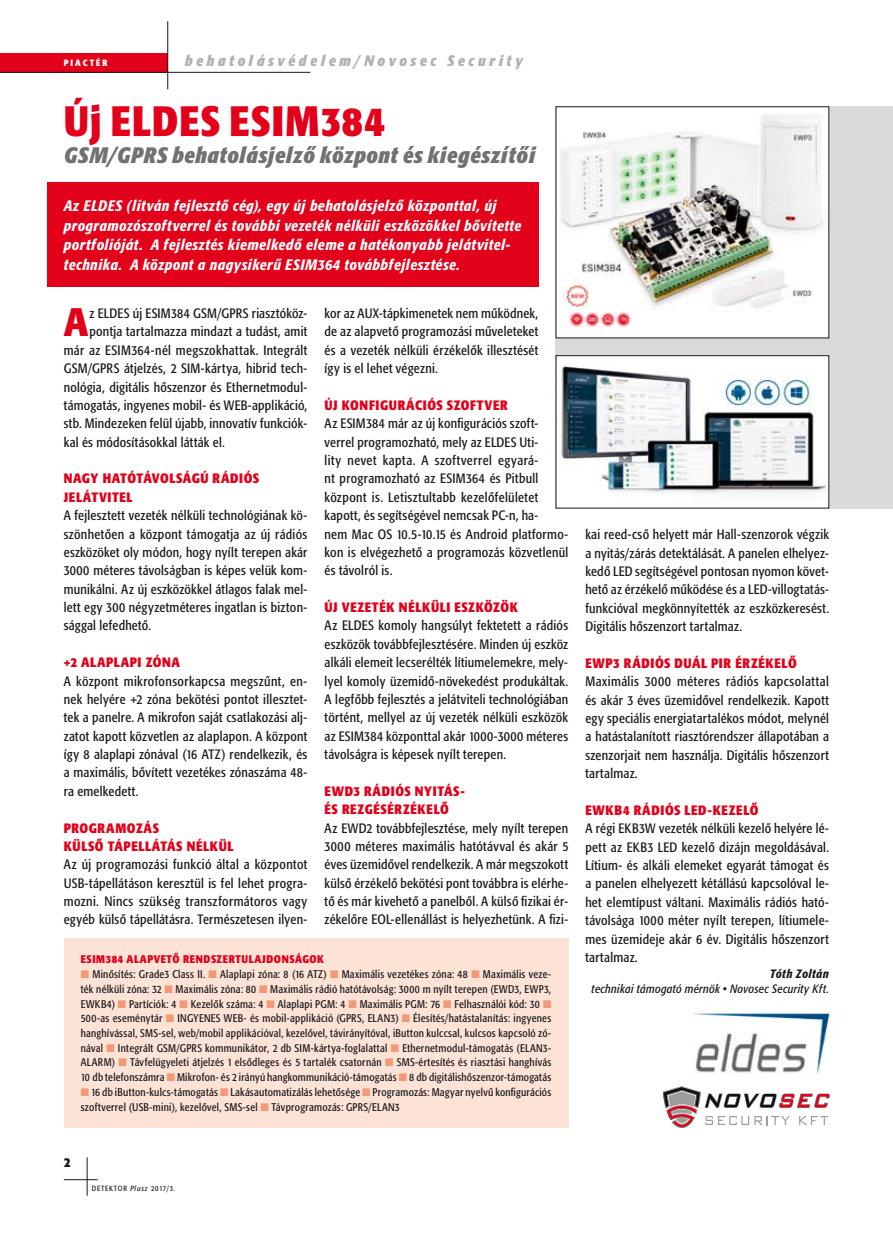
<style>
.page{position:relative;width:893px;height:1234px;background:#fff}
.page>*{position:absolute;margin:0;border:0;box-sizing:border-box;transform-origin:0 0}
.t1{font:700 42px "Formata Cn PFL";letter-spacing:.005em;color:#e2001a}
.t2{font:700 39.3px "Formata Cn PFL";color:#e2001a}
.t3{font:italic 700 22.2px "Formata Cn PFL";letter-spacing:-.005em;color:#707173}
.t4{font:italic 15px/19.5px "Formata Md Cn PFL";letter-spacing:.005em;color:#fff}
.t5{font:italic 700 15px "Formata Cn PFL";letter-spacing:.2em;color:#b1b2b4}
.t6{font:13.5px/18.3px "Formata Cn PFL";letter-spacing:.015em;color:#1a171b;text-align:justify}
.t7{font:700 13.5px/18.3px "Formata Cn PFL";letter-spacing:.02em;color:#e2001a}
.t8{font:italic 12px "Formata Cn PFL";letter-spacing:.01em;color:#1a171b}
.t9{font:italic 12px "Formata Md Cn PFL";letter-spacing:.01em;color:#1a171b}
.t10{font:10.95px/14.7px "Formata Cn PFL";letter-spacing:.015em;color:#1a171b;text-align:justify}
.t11{font:700 10.95px "Formata Cn PFL";letter-spacing:.025em;color:#e2001a}
.t12{font:700 9px "Formata Cn PFL";letter-spacing:.2em;color:#fff}
.t13{font:7.5px "Formata Cn PFL";letter-spacing:.1em;color:#1a171b}
.s1{color:#f29978}
.s2{font-style:italic}
</style>
<div class="page">
<div style="left:556px;top:106px;width:337px;height:402px;background:#d9dadb"></div>
<hr style="left:64px;top:1179px;width:34px;height:1px;background:#1a171b">
<hr style="left:87px;top:1157px;width:1px;height:38px;background:#1a171b">
<div style="left:0;top:53px;width:168px;height:19px;background:#e2001a"></div>
<hr style="left:167px;top:21px;width:1px;height:68px;background:#1a171b">
<hr style="left:0;top:72px;width:310px;height:1px;background:#1a171b">
<div style="left:47px;top:183px;width:492px;height:104px;background:#e2001a"></div>
<img style="left:558px;top:357px;width:269px;height:149px">
<div style="left:556px;top:355px;width:273px;height:153px;border:1px solid #1a171b"></div>
<img style="left:558px;top:108px;width:269px;height:228px">
<div style="left:64px;top:938px;width:504px;height:189px;background:#fce3d6"></div>
<img style="left:693px;top:1006px;width:147px;height:69px">
<svg style="left:663px;top:1086px;width:167px;height:41px"></svg>
<p class="t12" style="left:64px;top:57px;width:46px">PIACTÉR</p>
<p class="t5" style="left:185px;top:52px;width:340px">behatolásvédelem/Novosec Security</p>
<h1 class="t1" style="left:64px;top:95px;width:324px">ÚJ ELDES ESIM384</h1>
<h3 class="t3" style="left:64px;top:141px;width:474px">GSM/GPRS behatolásjelző központ és kiegészítői</h3>
<p class="t4" style="left:64px;top:196px;width:459px">Az ELDES (litván fejlesztő cég), egy új behatolásjelző központtal, új programozószoftverrel és további vezeték nélküli eszközökkel bővítette portfolióját. A fejlesztés kiemelkedő eleme a hatékonyabb jelátvitel&shy;technika. A központ a nagysikerű ESIM364 továbbfejlesztése.</p>
<h2 class="t2" style="left:64px;top:298px;width:27px">A</h2>
<p class="t6" style="left:90px;top:304px;width:220px">z ELDES új ESIM384 GSM/GPRS riasztóköz-</p>
<p class="t6" style="left:90px;top:322px;width:219px">pontja tartalmazza mindazt a tudást, amit</p>
<p class="t6" style="left:64px;top:341px;width:245px">már az ESIM364-nél megszokhattak. Integrált</p>
<p class="t6" style="left:64px;top:359px;width:245px">GSM/GPRS átjelzés, 2 SIM-kártya, hibrid tech-</p>
<p class="t6" style="left:64px;top:377px;width:245px">nológia, digitális hőszenzor és Ethernetmodul-</p>
<p class="t6" style="left:64px;top:396px;width:245px">támogatás, ingyenes mobil- és WEB-applikáció,</p>
<p class="t6" style="left:64px;top:414px;width:245px">stb. Mindezeken felül újabb, innovatív funkciók-</p>
<p class="t6" style="left:64px;top:433px;width:163px">kal és módosításokkal látták el.</p>
<p class="t7" style="left:64px;top:469px;width:197px">NAGY HATÓTÁVOLSÁGÚ RÁDIÓS<br>JELÁTVITEL</p>
<p class="t6" style="left:64px;top:506px;width:245px">A fejlesztett vezeték nélküli technológiának kö&shy;szönhetően a központ támogatja az új rádiós eszközöket oly módon, hogy nyílt terepen akár 3000 méteres távolságban is képes velük kom&shy;munikálni. Az új eszközökkel átlagos falak mel&shy;lett egy 300 négyzetméteres ingatlan is bizton&shy;sággal lefedhető.</p>
<p class="t7" style="left:64px;top:653px;width:118px">+2 ALAPLAPI ZÓNA</p>
<p class="t6" style="left:64px;top:671px;width:245px">A központ mikrofonsorkapcsa megszűnt, en&shy;nek helyére +2 zóna bekötési pontot illesztet&shy;tek a panelre. A mikrofon saját csatlakozási alj&shy;zatot kapott közvetlen az alaplapon. A központ így 8 alaplapi zónával (16 ATZ) rendelkezik, és a maximális, bővített vezetékes zónaszáma 48- ra emelkedett.</p>
<p class="t7" style="left:64px;top:818px;width:172px">PROGRAMOZÁS<br>KÜLSŐ TÁPELLÁTÁS NÉLKÜL</p>
<p class="t6" style="left:64px;top:855px;width:245px">Az új programozási funkció által a központot USB-tápellátáson keresztül is fel lehet progra&shy;mozni. Nincs szükség transzformátoros vagy egyéb külső tápellátásra. Természetesen ilyen-</p>
<p class="t6" style="left:325px;top:304px;width:216px">kor az AUX-tápkimenetek nem működnek, de az alapvető programozási műveleteket és a vezeték nélküli érzékelők illesztését így is el lehet végezni.</p>
<p class="t7" style="left:325px;top:396px;width:185px">ÚJ KONFIGURÁCIÓS SZOFTVER</p>
<p class="t6" style="left:325px;top:414px;width:245px;text-align:left">Az ESIM384 már az új konfigurációs szoft&shy;verrel programozható, mely az ELDES Uti-<br>lity nevet kapta. A szoftverrel egyará-<br>nt programozható az ESIM364 és Pitbull központ is. Letisztultabb kezelőfelületet kapott, és segítségével nemcsak PC-n, ha-<br>nem Mac OS 10.5-10.15 és Android platformo&shy;kon is elvégezhető a programozás közvetlenül és távolról is.</p>
<p class="t7" style="left:325px;top:598px;width:195px">ÚJ VEZETÉK NÉLKÜLI ESZKÖZÖK</p>
<p class="t6" style="left:325px;top:616px;width:245px">Az ELDES komoly hangsúlyt fektetett a rádiós eszközök továbbfejlesztésére. Minden új eszköz alkáli elemeit lecserélték lítiumelemekre, mely&shy;lyel komoly üzemidő-növekedést produkáltak.<br>A legfőbb fejlesztés a jelátviteli technológiában történt, mellyel az új vezeték nélküli eszközök az ESIM384 központtal akár 1000-3000 méteres távolságra is képesek nyílt terepen.</p>
<p class="t7" style="left:325px;top:781px;width:49px">EWD3 RÁDIÓS</p>
<p class="t7" style="left:415px;top:781px;width:9px">NYITÁS</p>
<p class="t7" style="left:460px;top:781px;width:6px">-</p>
<p class="t7" style="left:325px;top:800px;width:27px">ÉS REZGÉSÉRZÉKELŐ</p>
<p class="t6" style="left:325px;top:818px;width:245px">Az EWD2 továbbfejlesztése, mely nyílt terepen 3000 méteres maximális hatótávval és akár 5 éves üzemidővel rendelkezik. A már megszokott külső érzékelő bekötési pont továbbra is elérhe&shy;tő és már kivehető a panelből. A külső fizikai ér&shy;zékelőre EOL-ellenállást is helyezhetünk. A fizi-</p>
<p class="t11" style="left:81px;top:952px;width:245px">ESIM384 ALAPVETŐ RENDSZERTULAJDONSÁGOK</p>
<p class="t10" style="left:81px;top:966px;width:472px"><span class="s1">■</span> Minősítés: Grade3 Class II. <span class="s1">■</span> Alaplapi zóna: 8 (16 ATZ) <span class="s1">■</span> Maximális vezetékes zóna: 48 <span class="s1">■</span> Maximális veze&shy;ték nélküli zóna: 32 <span class="s1">■</span> Maximális zóna: 80 <span class="s1">■</span> Maximális rádió hatótávolság: 3000 m nyílt terepen (EWD3, EWP3, EWKB4) <span class="s1">■</span> Partíciók: 4 <span class="s1">■</span> Kezelők száma: 4 <span class="s1">■</span> Alaplapi PGM: 4 <span class="s1">■</span> Maximális PGM: 76 <span class="s1">■</span> Felhasználói kód: 30 <span class="s1">■ </span>500-as eseménytár <span class="s1">■</span> INGYENES WEB- és mobil-applikáció (GPRS, ELAN3) <span class="s1">■</span> Élesítés/hatástalanítás: ingyenes hanghívással, SMS-sel, web/mobil applikációval, kezelővel, távirányítóval, iButton kulccsal, kulcsos kapcsoló zó&shy;nával <span class="s1">■</span> Integrált GSM/GPRS kommunikátor, 2 db SIM-kártya-foglalattal <span class="s1">■</span> Ethernetmodul-támogatás (ELAN3- ALARM) <span class="s1">■</span> Távfelügyeleti átjelzés 1 elsődleges és 5 tartalék csatornán <span class="s1">■</span> SMS-értesítés és riasztási hanghívás 10 db telefonszámra <span class="s1">■</span> Mikrofon- és 2 irányú hangkommunikáció-támogatás <span class="s1">■</span> 8 db digitálishőszenzor-támogatás</p>
<p class="t10" style="left:81px;top:1084px;width:472px"><span class="s1">■</span> 16 db iButton-kulcs-támogatás <span class="s1">■</span> Lakásautomatizálás lehetősége <span class="s1">■</span> Programozás: Magyar nyelvű konfigurációs szoftverrel (USB-mini), kezelővel, SMS-sel <span class="s1">■</span> Távprogramozás: GPRS/ELAN3</p>
<p class="t6" style="left:585px;top:525px;width:245px">kai reed-cső helyett már Hall-szenzorok végzik a nyitás/zárás detektálását. A panelen elhelyez&shy;kedő LED segítségével pontosan nyomon követ&shy;hető az érzékelő működése és a LED-villogtatás&shy;funkcióval megkönnyítették az eszközkeresést.<br>Digitális hőszenzort tartalmaz.</p>
<p class="t7" style="left:585px;top:653px;width:48px">EWP3 RÁDIÓS</p>
<p class="t7" style="left:674px;top:653px;width:10px">DUÁL</p>
<p class="t7" style="left:711px;top:653px;width:33px">PIR ÉRZÉKELŐ</p>
<p class="t6" style="left:585px;top:672px;width:245px">Maximális 3000 méteres rádiós kapcsolattal és akár 3 éves üzemidővel rendelkezik. Kapott egy speciális energiatartalékos módot, melynél a hatástalanított riasztórendszer állapotában a szenzorjait nem használja. Digitális hőszenzort tartalmaz.</p>
<p class="t7" style="left:585px;top:800px;width:58px">EWKB4 RÁDIÓS</p>
<p class="t7" style="left:684px;top:800px;width:37px">LED-KEZELŐ</p>
<p class="t6" style="left:585px;top:819px;width:245px">A régi EKB3W vezeték nélküli kezelő helyére lé&shy;pett az EKB3 LED kezelő dizájn megoldásával.<br>Lítium- és alkáli elemeket egyarát támogat és a panelen elhelyezett kétállású kapcsolóval le&shy;het elemtípust váltani. Maximális rádiós ható&shy;távolsága 1000 méter nyílt terepen, lítiumele&shy;mes üzemideje akár 6 év. Digitális hőszenzort tartalmaz.</p>
<p class="t9" style="left:770px;top:965px;width:61px">Tóth Zoltán</p>
<p class="t8" style="left:592px;top:981px;width:239px">technikai támogató mérnök • Novosec Security Kft.</p>
<p class="t13" style="left:92px;top:1183px;width:85px">DETEKTOR <span class="s2">Plusz</span> 2017/3.</p>
</div>
